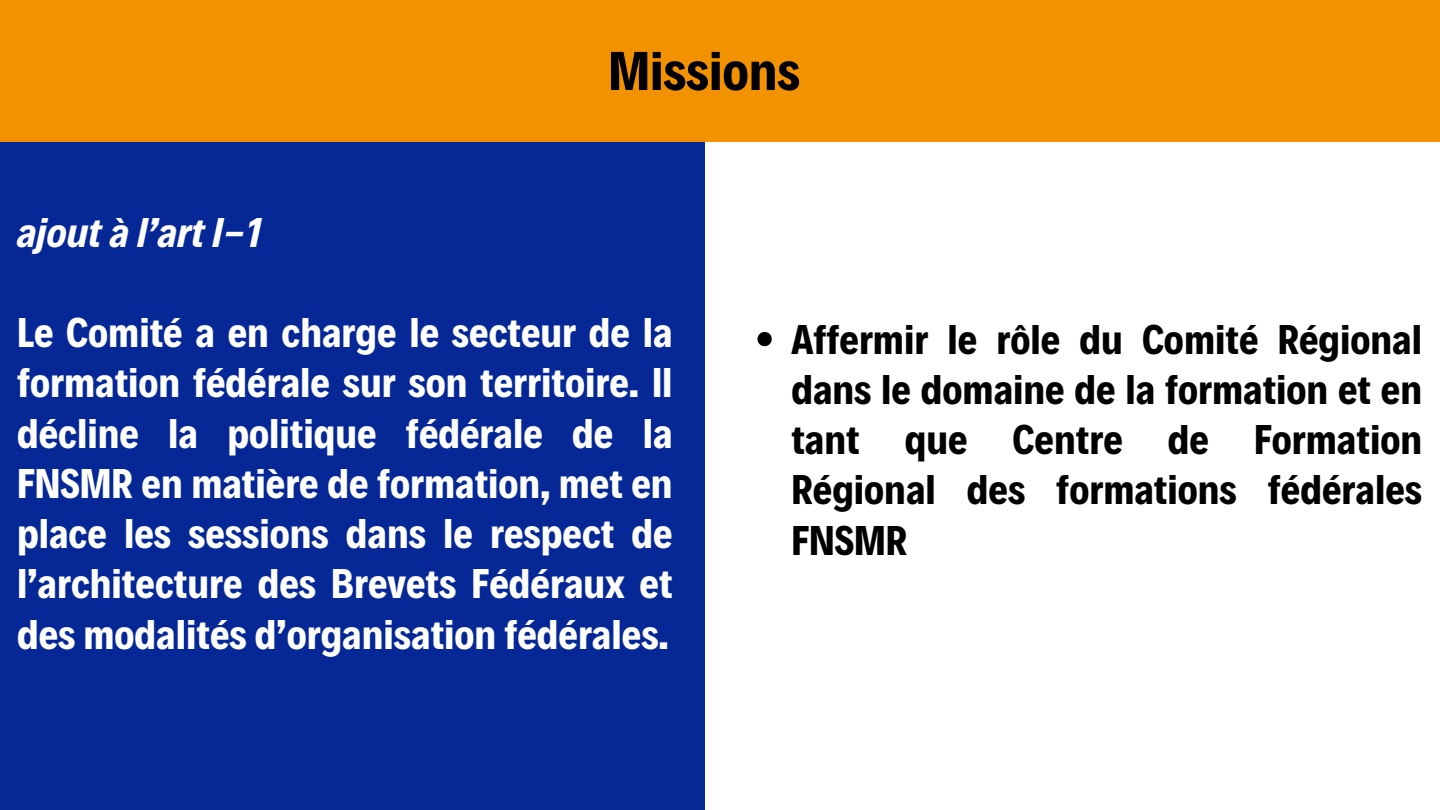
<style>
.page{position:relative;width:1440px;height:810px;background:#fff}
.page>*{position:absolute;margin:0;border:0;box-sizing:border-box;transform-origin:0 0}
.t1{font:700 55.2px "Decalotype";color:#000}
.t2{font:700 42px/50.2px "Decalotype";color:#fff;text-align:justify}
.t3{font:700 42px/50.2px "Decalotype";color:#000;text-align:justify}
.t4{font:italic 700 42px "Decalotype";color:#fff}
</style>
<div class="page">
<div style="left:0;top:127px;width:704px;height:683px;background:#052896"></div>
<div style="left:0;top:0;width:1440px;height:141px;background:#f39200"></div>
<svg style="left:758px;top:332px;width:14px;height:14px"></svg>
<h1 class="t4" style="left:17px;top:204px;width:247px">ajout à l’art I-1</h1>
<h2 class="t1" style="left:608px;top:34px;width:193px">Missions</h2>
<h2 class="t2" style="left:17px;top:305px;width:657px">Le Comité a en charge le secteur de la formation fédérale sur son territoire. Il décline la politique fédérale de la FNSMR en matière de formation, met en place les sessions dans le respect de l’architecture des Brevets Fédéraux et des modalités d’organisation fédérales.</h2>
<p class="t3" style="left:791px;top:311px;width:632px">Affermir le rôle du Comité Régional dans le domaine de la formation et en tant que Centre de Formation Régional des formations fédérales FNSMR</p>
</div>
